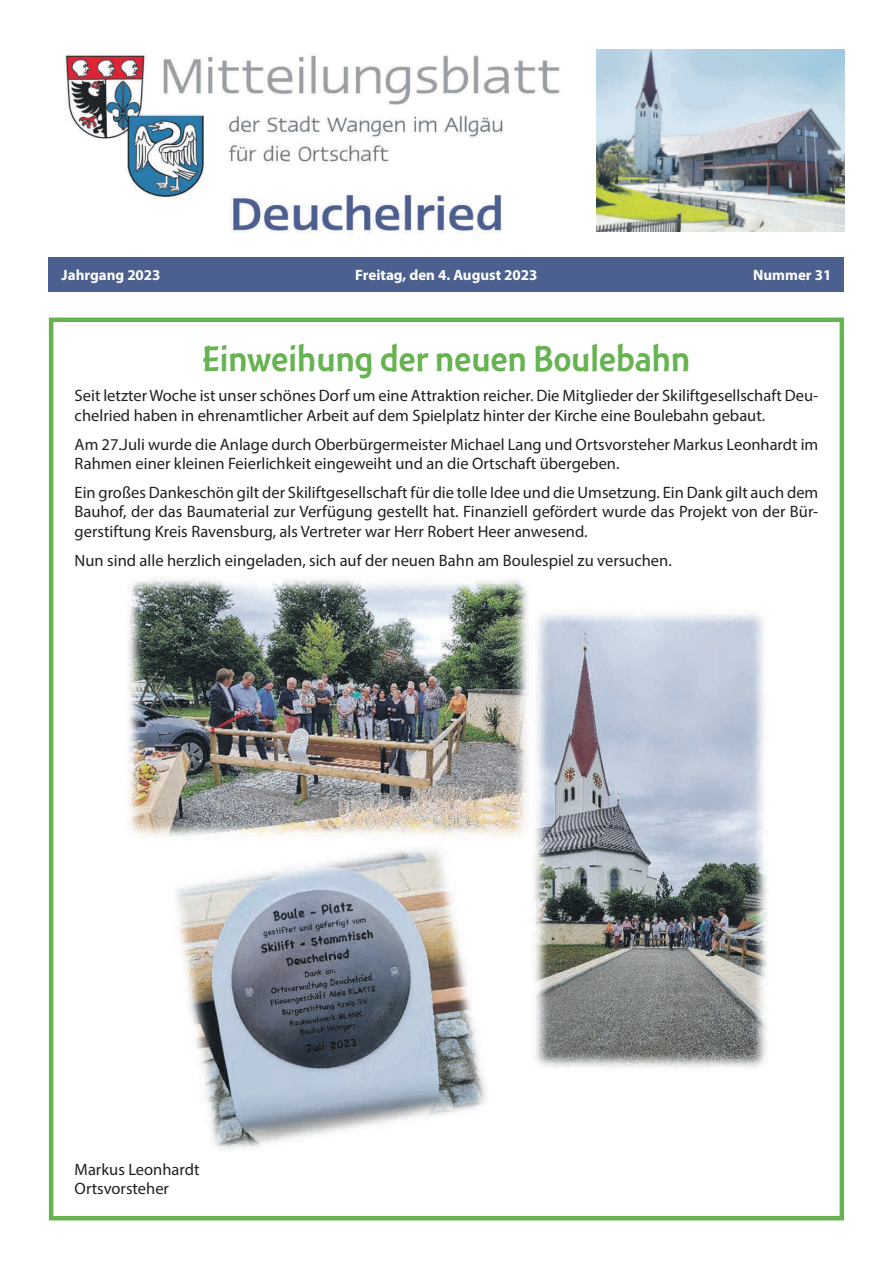
<style>
.page{position:relative;width:893px;height:1263px;background:#fff}
.page>*{position:absolute;margin:0;border:0;box-sizing:border-box;transform-origin:0 0}
.t1{font:37.5px "Montara Gothic";color:#67b352}
.t2{font:16.5px/19.8px "Myriad Pro";color:#231f20}
.t3{font:700 15px "Myriad Pro";color:#fff}
</style>
<div class="page">
<div style="left:49px;top:257px;width:795px;height:34px;background:#4c6090"></div>
<img style="left:65px;top:53px;width:495px;height:181px">
<img style="left:596px;top:50px;width:248px;height:181px">
<img style="left:128px;top:579px;width:400px;height:258px">
<img style="left:175px;top:848px;width:311px;height:301px">
<img style="left:534px;top:613px;width:234px;height:455px">
<div style="left:49px;top:317px;width:795px;height:903px;border:4px solid #67b352"></div>
<p class="t3" style="left:62px;top:265px;width:100px">Jahrgang 2023</p>
<p class="t3" style="left:355px;top:265px;width:184px">Freitag, den 4. August 2023</p>
<p class="t3" style="left:753px;top:265px;width:80px">Nummer 31</p>
<h1 class="t1" style="left:202px;top:338px;width:489px">Einweihung der neuen Boulebahn</h1>
<p class="t2" style="left:75px;top:386px;width:745px">Seit letzter Woche ist unser schönes Dorf um eine Attraktion reicher. Die Mitglieder der Skiliftgesellschaft Deu&shy;chelried haben in ehrenamtlicher Arbeit auf dem Spielplatz hinter der Kirche eine Boulebahn gebaut.</p>
<p class="t2" style="left:75px;top:434px;width:745px">Am 27.Juli wurde die Anlage durch Oberbürgermeister Michael Lang und Ortsvorsteher Markus Leonhardt im<br>Rahmen einer kleinen Feierlichkeit eingeweiht und an die Ortschaft übergeben.</p>
<p class="t2" style="left:75px;top:482px;width:745px;text-align:justify">Ein großes Dankeschön gilt der Skiliftgesellschaft für die tolle Idee und die Umsetzung. Ein Dank gilt auch dem Bauhof, der das Baumaterial zur Verfügung gestellt hat. Finanziell gefördert wurde das Projekt von der Bür&shy;gerstiftung Kreis Ravensburg, als Vertreter war Herr Robert Heer anwesend.</p>
<p class="t2" style="left:75px;top:550px;width:599px">Nun sind alle herzlich eingeladen, sich auf der neuen Bahn am Boulespiel zu versuchen.</p>
<p class="t2" style="left:75px;top:1159px;width:126px">Markus Leonhardt<br>Ortsvorsteher</p>
</div>
